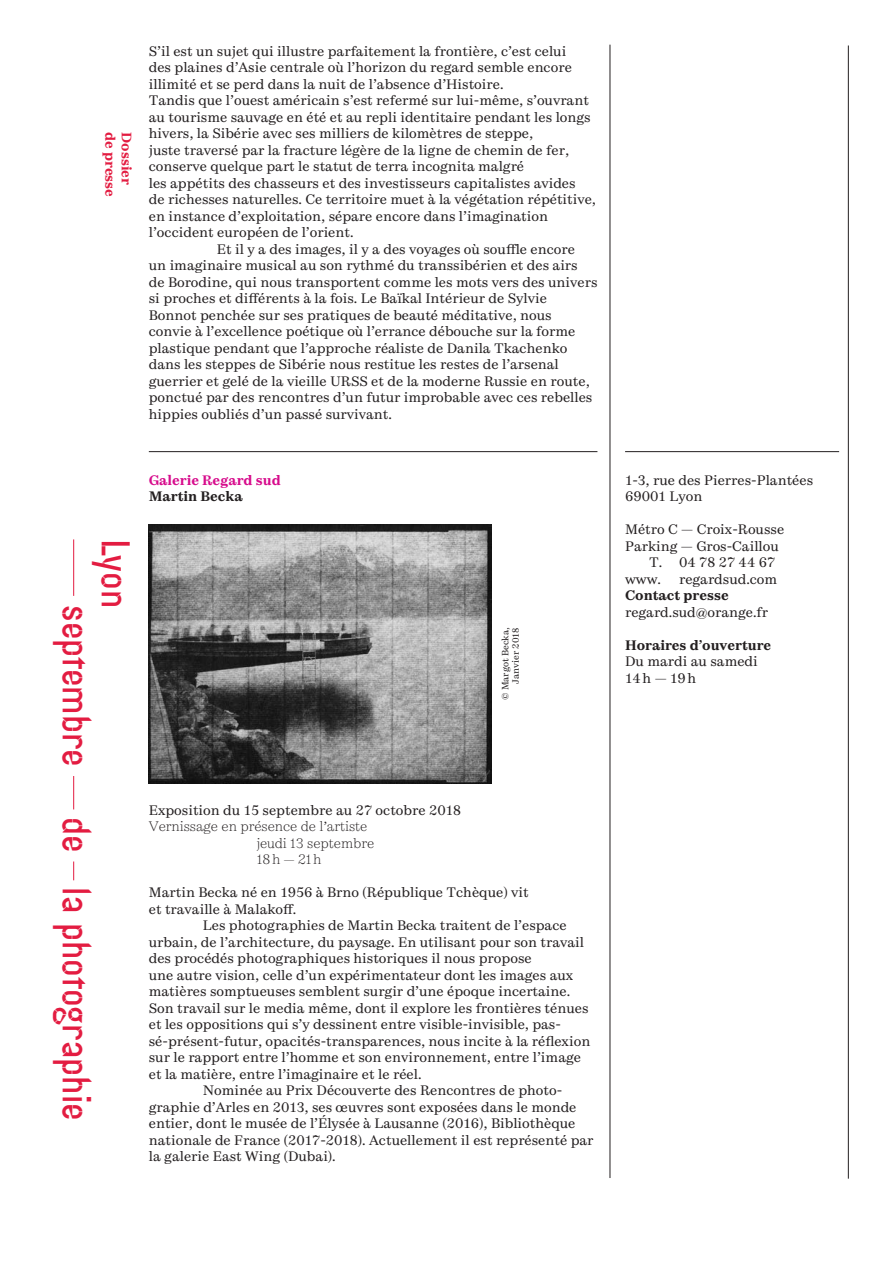
<style>
.page{position:relative;width:893px;height:1263px;background:#fff}
.page>*{position:absolute;margin:0;border:0;box-sizing:border-box;transform-origin:0 0}
.t1{font:42px/39px "Caporal";color:#e31c41}
.t2{font:13.5px/16.5px "Cardone";color:#231f20}
.t3{font:300 13.5px/24.8px "Cardone";color:#231f20}
.t4{font:700 13.5px "Cardone";color:#231f20}
.t5{font:700 13.5px "Cardone";color:#d70c8c}
.t6{font:700 13.5px "Cardone";color:#e31c41}
.t7{font:9px/10.5px "Cardone";color:#231f20;text-align:right}
</style>
<div class="page">
<hr style="left:73px;top:539px;width:1px;height:57px;background:#e31c41">
<hr style="left:73px;top:776px;width:1px;height:33px;background:#e31c41">
<svg style="left:73px;top:861px;width:1px;height:19px"></svg>
<hr style="left:149px;top:451px;width:448px;height:1px;background:#231f20">
<img style="left:149px;top:525px;width:342px;height:259px">
<hr style="left:610px;top:45px;width:1px;height:1133px;background:#231f20">
<hr style="left:848px;top:45px;width:1px;height:1134px;background:#231f20">
<hr style="left:625px;top:451px;width:214px;height:1px;background:#231f20">
<p class="t6" style="left:118px;top:132px;width:67px;rotate:90deg">de presse</p>
<p class="t6" style="left:135px;top:132px;width:54px;rotate:90deg">Dossier</p>
<p class="t2" style="left:149px;top:43px;width:419px">S’il est un sujet qui illustre parfaitement la frontière, c’est celui</p>
<p class="t2" style="left:149px;top:59px;width:425px">des plaines d’Asie centrale où l’horizon du regard semble encore</p>
<p class="t2" style="left:149px;top:76px;width:356px">illimité et se perd dans la nuit de l’absence d’Histoire.</p>
<p class="t2" style="left:149px;top:92px;width:442px">Tandis que l’ouest américain s’est refermé sur lui-même, s’ouvrant</p>
<p class="t2" style="left:149px;top:109px;width:443px">au tourisme sauvage en été et au repli identitaire pendant les longs</p>
<p class="t2" style="left:149px;top:125px;width:386px">hivers, la Sibérie avec ses milliers de kilomètres de steppe,</p>
<p class="t2" style="left:149px;top:142px;width:422px">juste traversé par la fracture légère de la ligne de chemin de fer,</p>
<p class="t2" style="left:149px;top:158px;width:377px">conserve quelque part le statut de terra incognita malgré</p>
<p class="t2" style="left:149px;top:175px;width:428px">les appétits des chasseurs et des investisseurs capitalistes avides</p>
<p class="t2" style="left:149px;top:191px;width:449px">de richesses naturelles. Ce territoire muet à la végétation répétitive,</p>
<p class="t2" style="left:149px;top:208px;width:401px">en instance d’exploitation, sépare encore dans l’imagination</p>
<p class="t2" style="left:149px;top:224px;width:206px">l’occident européen de l’orient.</p>
<p class="t2" style="left:217px;top:241px;width:360px">Et il y a des images, il y a des voyages où souffle encore</p>
<p class="t2" style="left:149px;top:257px;width:430px">un imaginaire musical au son rythmé du transsibérien et des airs</p>
<p class="t2" style="left:149px;top:274px;width:450px">de Borodine, qui nous transportent comme les mots vers des univers</p>
<p class="t2" style="left:149px;top:290px;width:400px">si proches et différents à la fois. Le Baïkal Intérieur de Sylvie</p>
<p class="t2" style="left:149px;top:307px;width:404px">Bonnot penchée sur ses pratiques de beauté méditative, nous</p>
<p class="t2" style="left:149px;top:323px;width:428px">convie à l’excellence poétique où l’errance débouche sur la forme</p>
<p class="t2" style="left:149px;top:340px;width:420px">plastique pendant que l’approche réaliste de Danila Tkachenko</p>
<p class="t2" style="left:149px;top:356px;width:412px">dans les steppes de Sibérie nous restitue les restes de l’arsenal</p>
<p class="t2" style="left:149px;top:373px;width:442px">guerrier et gelé de la vieille URSS et de la moderne Russie en route,</p>
<p class="t2" style="left:149px;top:389px;width:445px">ponctué par des rencontres d’un futur improbable avec ces rebelles</p>
<p class="t2" style="left:149px;top:406px;width:245px">hippies oubliés d’un passé survivant.</p>
<h1 class="t1" style="left:137px;top:605px;width:516px;text-indent:-66px;rotate:90deg">Lyon<br>septembre de la photographie</h1>
<p class="t5" style="left:149px;top:472px;width:133px">Galerie Regard sud</p>
<p class="t4" style="left:149px;top:488px;width:95px">Martin Becka</p>
<p class="t7" style="left:500px;top:700px;width:74px;rotate:-90deg">© Margot Becka,<br>Janvier 2018</p>
<p class="t2" style="left:149px;top:802px;width:314px">Exposition du 15 septembre au 27 octobre 2018</p>
<p class="t3" style="left:149px;top:814px;width:220px">Vernissage en présence de l artiste</p>
<p class="t3" style="left:257px;top:806px;width:119px;text-indent:67px">,<br>jeudi 13 septembre</p>
<p class="t3" style="left:257px;top:847px;width:66px">18h — 21h</p>
<p class="t2" style="left:149px;top:884px;width:381px">Martin Becka né en 1956 à Brno (République Tchèque) vit</p>
<p class="t2" style="left:149px;top:901px;width:149px">et travaille à Malakoff.</p>
<p class="t2" style="left:203px;top:917px;width:365px">Les photographies de Martin Becka traitent de l’espace</p>
<p class="t2" style="left:149px;top:934px;width:437px">urbain, de l’architecture, du paysage. En utilisant pour son travail</p>
<p class="t2" style="left:149px;top:950px;width:384px">des procédés photographiques historiques il nous propose</p>
<p class="t2" style="left:149px;top:967px;width:426px">une autre vision, celle d’un expérimentateur dont les images aux</p>
<p class="t2" style="left:149px;top:983px;width:423px">matières somptueuses semblent surgir d’une époque incertaine.</p>
<p class="t2" style="left:149px;top:1000px;width:441px">Son travail sur le media même, dont il explore les frontières ténues</p>
<p class="t2" style="left:149px;top:1016px;width:414px">et les oppositions qui s’y dessinent entre visible-invisible, pas-</p>
<p class="t2" style="left:149px;top:1033px;width:443px">sé-présent-futur, opacités-transparences, nous incite à la réflexion</p>
<p class="t2" style="left:149px;top:1049px;width:434px">sur le rapport entre l’homme et son environnement, entre l’image</p>
<p class="t2" style="left:149px;top:1066px;width:274px">et la matière, entre l’imaginaire et le réel.</p>
<p class="t2" style="left:203px;top:1082px;width:361px">Nominée au Prix Découverte des Rencontres de photo-</p>
<p class="t2" style="left:149px;top:1099px;width:429px">graphie d’Arles en 2013, ses œuvres sont exposées dans le monde</p>
<p class="t2" style="left:149px;top:1115px;width:428px">entier, dont le musée de l’Élysée à Lausanne (2016), Bibliothèque</p>
<p class="t2" style="left:149px;top:1132px;width:446px">nationale de France (2017-2018). Actuellement il est représenté par</p>
<p class="t2" style="left:149px;top:1148px;width:188px">la galerie East Wing (Dubai).</p>
<p class="t2" style="left:625px;top:472px;width:190px">1-3, rue des Pierres-Plantées<br>69001 Lyon</p>
<p class="t2" style="left:625px;top:521px;width:161px">Métro C — Croix-Rousse</p>
<p class="t2" style="left:625px;top:538px;width:155px">Parking — Gros-Caillou</p>
<p class="t2" style="left:649px;top:554px;width:128px">T. 04 78 27 44 67</p>
<p class="t2" style="left:625px;top:571px;width:37px">www.</p>
<p class="t2" style="left:679px;top:571px;width:100px">regardsud.com</p>
<p class="t4" style="left:625px;top:587px;width:105px">Contact presse</p>
<p class="t2" style="left:625px;top:604px;width:145px">regard.sud@orange.fr</p>
<p class="t4" style="left:625px;top:637px;width:148px">Horaires d’ouverture</p>
<p class="t2" style="left:625px;top:653px;width:134px">Du mardi au samedi<br>14h — 19h</p>
</div>
